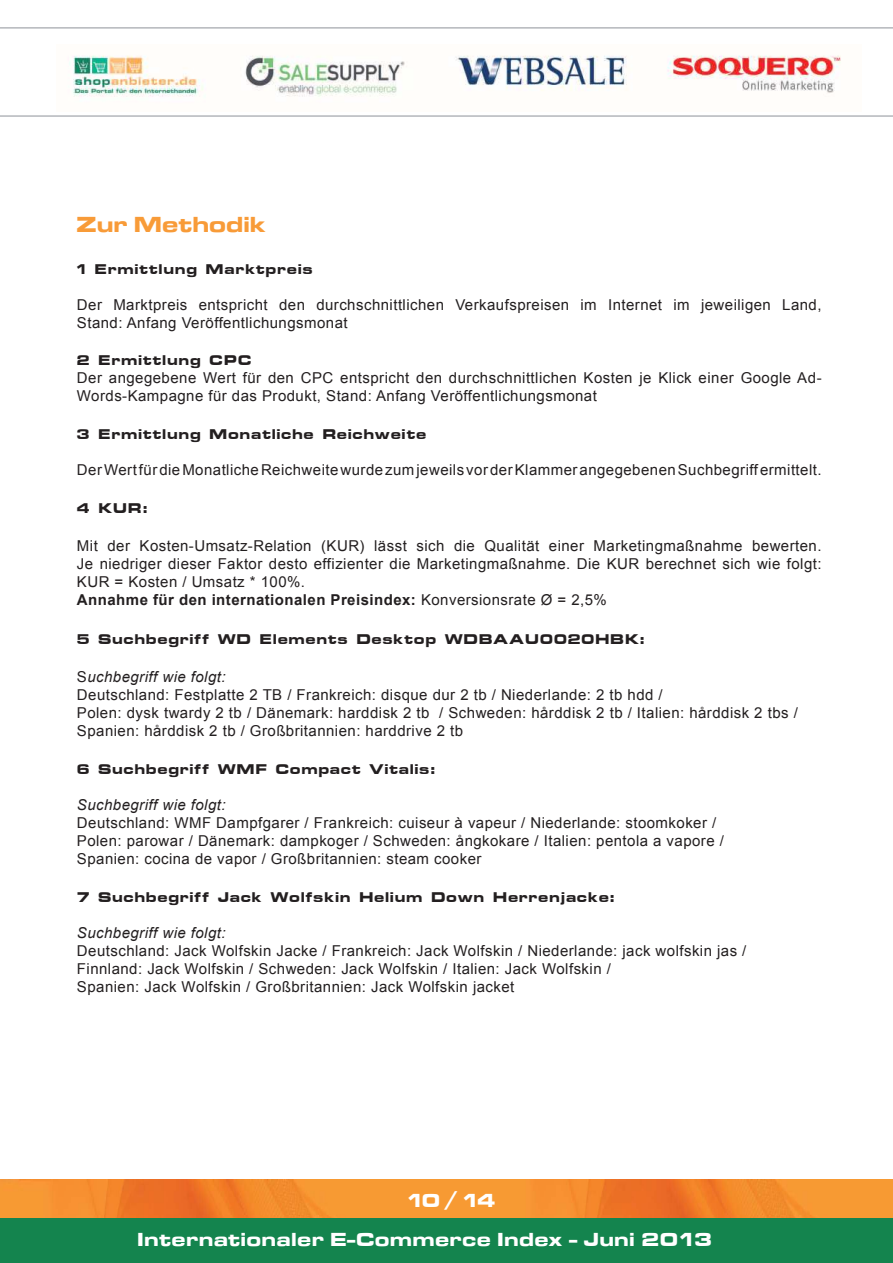
<style>
.page{position:relative;width:893px;height:1263px;background:#fff}
.page>*{position:absolute;margin:0;border:0;box-sizing:border-box;transform-origin:0 0}
.t1{font:22.5px "Microgramma D Bold Exte";letter-spacing:.03em;color:#f89b38}
.t2{font:19.5px "Microgramma D Bold Exte";letter-spacing:.05em;color:#fff}
.t3{font:16.5px "Microstyle Bold Extended ATT";letter-spacing:.03em;color:#231f20}
.t4{font:15px/18px "Arial";letter-spacing:.03em;color:#231f20}
.t5{font:italic 15px "Arial";letter-spacing:.03em;color:#231f20}
.s1{font-weight:700}
.s2{font-style:italic}
</style>
<div class="page">
<img style="left:0;top:1180px;width:893px;height:39px">
<div style="left:0;top:1219px;width:893px;height:44px;background:#14844e"></div>
<img style="left:69px;top:55px;width:772px;height:42px">
<hr style="left:0;top:27px;width:893px;height:2px;background:#b4b6bb">
<hr style="left:0;top:115px;width:893px;height:2px;background:#b4b6bb">
<h1 class="t1" style="left:77px;top:209px;width:190px">Zur Methodik</h1>
<p class="t3" style="left:77px;top:260px;width:237px">1 Ermittlung Marktpreis</p>
<p class="t4" style="left:77px;top:295px;width:746px">Der Marktpreis entspricht den durchschnittlichen Verkaufspreisen im Internet im jeweiligen Land,<br>Stand: Anfang Veröffentlichungsmonat</p>
<p class="t3" style="left:77px;top:351px;width:176px">2 Ermittlung CPC</p>
<p class="t4" style="left:77px;top:369px;width:746px">Der angegebene Wert für den CPC entspricht den durchschnittlichen Kosten je Klick einer Google Ad-<br>Words-Kampagne für das Produkt, Stand: Anfang Veröffentlichungsmonat</p>
<p class="t3" style="left:77px;top:425px;width:351px">3 Ermittlung Monatliche Reichweite</p>
<p class="t4" style="left:77px;top:461px;width:746px">Der Wert für die Monatliche Reichweite wurde zum jeweils vor der Klammer angegebenen Suchbegriff ermittelt.</p>
<p class="t3" style="left:77px;top:499px;width:72px">4 KUR:</p>
<p class="t4" style="left:77px;top:537px;width:746px">Mit der Kosten-Umsatz-Relation (KUR) lässt sich die Qualität einer Marketingmaßnahme bewerten.<br>Je niedriger dieser Faktor desto effizienter die Marketingmaßnahme. Die KUR berechnet sich wie folgt:<br>KUR = Kosten / Umsatz * 100%.<br><span class="s1">Annahme für den internationalen Preisindex:</span> Konversionsrate Ø = 2,5%</p>
<p class="t3" style="left:77px;top:630px;width:569px">5 Suchbegriff WD Elements Desktop WDBAAU0020HBK:</p>
<p class="t4" style="left:77px;top:668px;width:722px">S<span class="s2">uchbegriff wie folgt:<br></span>Deutschland: Festplatte 2 TB / Frankreich: disque dur 2 tb / Niederlande: 2 tb hdd /<br>Polen: dysk twardy 2 tb / Dänemark: harddisk 2 tb / Schweden: hårddisk 2 tb / Italien: hårddisk 2 tbs / Spanien: hårddisk 2 tb / Großbritannien: harddrive 2 tb</p>
<p class="t3" style="left:77px;top:760px;width:360px">6 Suchbegriff WMF Compact Vitalis:</p>
<p class="t5" style="left:77px;top:795px;width:150px">Suchbegriff wie folgt:</p>
<p class="t4" style="left:77px;top:814px;width:648px">Deutschland: WMF Dampfgarer / Frankreich: cuiseur à vapeur / Niederlande: stoomkoker /<br>Polen: parowar / Dänemark: dampkoger / Schweden: ångkokare / Italien: pentola a vapore /<br>Spanien: cocina de vapor / Großbritannien: steam cooker</p>
<p class="t3" style="left:77px;top:888px;width:540px">7 Suchbegriff Jack Wolfskin Helium Down Herrenjacke:</p>
<p class="t5" style="left:77px;top:923px;width:150px">Suchbegriff wie folgt:</p>
<p class="t4" style="left:77px;top:942px;width:671px">Deutschland: Jack Wolfskin Jacke / Frankreich: Jack Wolfskin / Niederlande: jack wolfskin jas /<br>Finnland: Jack Wolfskin / Schweden: Jack Wolfskin / Italien: Jack Wolfskin /<br>Spanien: Jack Wolfskin / Großbritannien: Jack Wolfskin jacket</p>
<h2 class="t2" style="left:406px;top:1187px;width:90px">10 / 14</h2>
<h2 class="t2" style="left:138px;top:1226px;width:576px">Internationaler E-Commerce Index - Juni 2013</h2>
</div>
